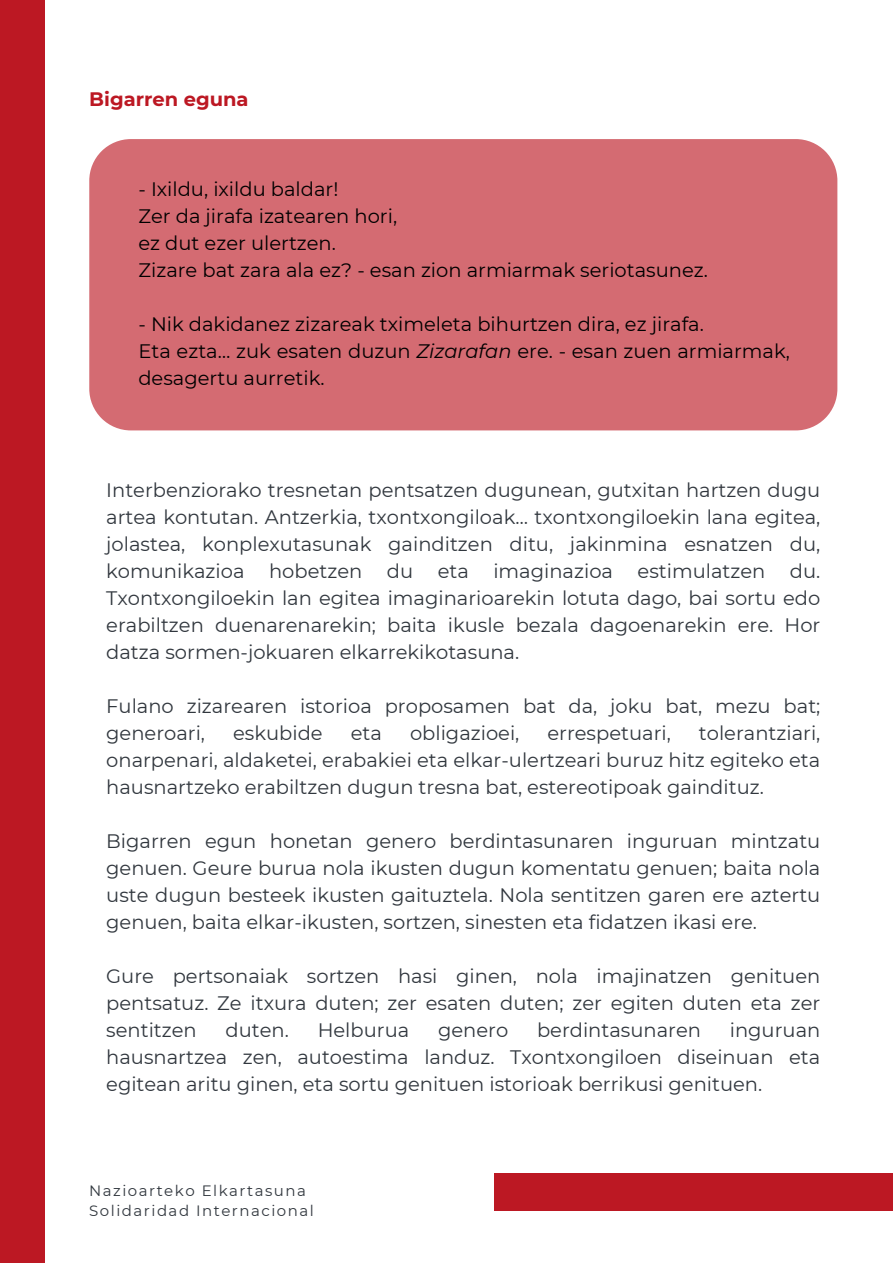
<style>
.page{position:relative;width:893px;height:1264px;background:#fff}
.page>*{position:absolute;margin:0;border:0;box-sizing:border-box;transform-origin:0 0}
.t1{font:19.5px/27px "Montserrat";color:#31373e;text-align:justify}
.t2{font:19.5px/27px "Montserrat";color:#000}
.t3{font:700 19.5px "Montserrat";color:#bc1823}
.t4{font:15px/20.2px "Montserrat";letter-spacing:.1em;color:#31373e}
.s1{font-style:italic}
</style>
<div class="page">
<div style="left:493px;top:1173px;width:399px;height:37px;background:#bc1823"></div>
<div style="left:0;top:0;width:45px;height:1262px;background:#bc1823"></div>
<div style="left:89px;top:139px;width:748px;height:291px;background:#d46b72"></div>
<p class="t3" style="left:89px;top:87px;width:161px">Bigarren eguna</p>
<p class="t2" style="left:138px;top:175px;width:201px">- Ixildu, ixildu baldar!</p>
<p class="t2" style="left:138px;top:202px;width:260px">Zer da jirafa izatearen hori,</p>
<p class="t2" style="left:138px;top:229px;width:199px">ez dut ezer ulertzen.</p>
<p class="t2" style="left:138px;top:256px;width:571px">Zizare bat zara ala ez? - esan zion armiarmak seriotasunez.</p>
<p class="t2" style="left:138px;top:310px;width:567px">- Nik dakidanez zizareak tximeleta bihurtzen dira, ez jirafa.</p>
<p class="t2" style="left:138px;top:337px;width:653px">Eta ezta… zuk esaten duzun <span class="s1">Zizarafan</span> ere. - esan zuen armiarmak, desagertu aurretik.</p>
<p class="t1" style="left:106px;top:476px;width:715px">Interbenziorako tresnetan pentsatzen dugunean, gutxitan hartzen dugu artea kontutan. Antzerkia, txontxongiloak… txontxongiloekin lana egitea, jolastea, konplexutasunak gainditzen ditu, jakinmina esnatzen du, komunikazioa</p>
<p class="t1" style="left:106px;top:557px;width:715px;text-indent:683px">du.<br>Txontxongiloekin lan egitea imaginarioarekin lotuta dago, bai sortu edo erabiltzen duenarenarekin; baita ikusle bezala dagoenarekin ere. Hor datza sormen-jokuaren elkarrekikotasuna.</p>
<p class="t1" style="left:106px;top:692px;width:715px">Fulano zizarearen istorioa proposamen bat da, joku bat, mezu bat; generoari,</p>
<p class="t1" style="left:269px;top:557px;width:95px">hobetzen</p>
<p class="t1" style="left:387px;top:557px;width:28px">du</p>
<p class="t1" style="left:437px;top:557px;width:33px">eta</p>
<p class="t1" style="left:493px;top:557px;width:121px">imaginazioa</p>
<p class="t1" style="left:637px;top:557px;width:129px">estimulatzen</p>
<p class="t1" style="left:106px;top:719px;width:715px;text-indent:592px">tolerantziari, onarpenari, aldaketei, erabakiei eta elkar-ulertzeari buruz hitz egiteko eta hausnartzeko erabiltzen dugun tresna bat, estereotipoak gaindituz.</p>
<p class="t1" style="left:106px;top:827px;width:715px">Bigarren egun honetan genero berdintasunaren inguruan mintzatu genuen. Geure burua nola ikusten dugun komentatu genuen; baita nola uste dugun besteek ikusten gaituztela. Nola sentitzen garen ere aztertu genuen, baita elkar-ikusten, sortzen, sinesten eta fidatzen ikasi ere.</p>
<p class="t1" style="left:106px;top:962px;width:715px">Gure pertsonaiak sortzen hasi ginen, nola imajinatzen genituen pentsatuz. Ze itxura duten; zer esaten duten; zer egiten duten eta zer sentitzen</p>
<p class="t1" style="left:233px;top:719px;width:91px">eskubide</p>
<p class="t1" style="left:351px;top:719px;width:33px">eta</p>
<p class="t1" style="left:410px;top:719px;width:111px">obligazioei,</p>
<p class="t1" style="left:547px;top:719px;width:125px">errespetuari,</p>
<p class="t1" style="left:106px;top:1016px;width:715px;text-indent:623px">inguruan hausnartzea zen, autoestima landuz. Txontxongiloen diseinuan eta egitean aritu ginen, eta sortu genituen istorioak berrikusi genituen.</p>
<p class="t1" style="left:225px;top:1016px;width:65px">duten.</p>
<p class="t1" style="left:317px;top:1016px;width:93px">Helburua</p>
<p class="t1" style="left:438px;top:1016px;width:72px">genero</p>
<p class="t1" style="left:537px;top:1016px;width:165px">berdintasunaren</p>
<p class="t4" style="left:89px;top:1180px;width:226px">Nazioarteko Elkartasuna<br>Solidaridad Internacional</p>
</div>
